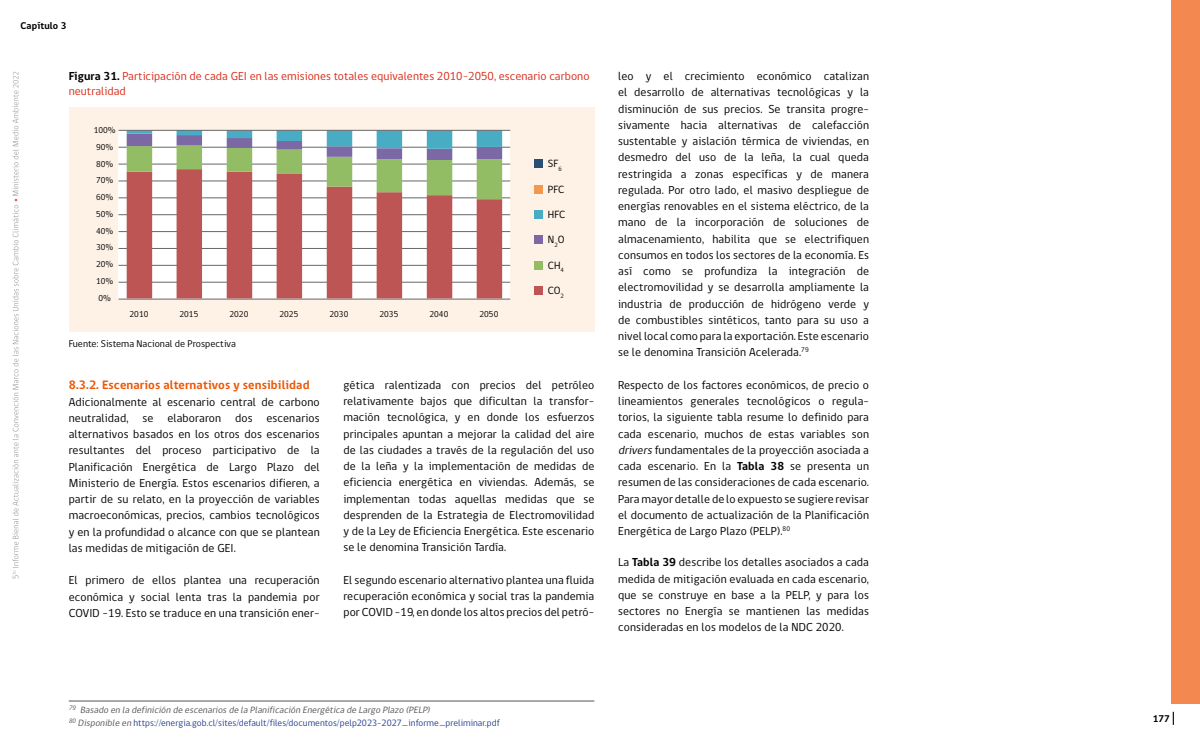
<style>
.page{position:relative;width:1200px;height:750px;background:#fff}
.page>*{position:absolute;margin:0;border:0;box-sizing:border-box;transform-origin:0 0}
.t1{font:700 12.5px "gob CL";letter-spacing:.01em;color:#ed5705}
.t2{font:11.88px/16.2px "gob CL";letter-spacing:.01em;color:#000;text-align:justify}
.t3{font:11.88px/15px "gob CL";letter-spacing:.005em;color:#d92917}
.t4{font:10.75px "gob CL";color:#000}
.t5{font:10px "gob CL";letter-spacing:.005em;color:#000}
.t6{font:700 10px "gob CL";letter-spacing:.01em;color:#000}
.t7{font:9.38px/12.5px "gob CL";letter-spacing:.005em;color:#25408f}
.t8{font:8.75px/16.8px "gob CL";color:#000}
.s1{font-weight:700;color:#000}
.s2{font-style:italic;font-size:11.75px}
.s3{font-weight:700}
.s4{font-style:italic;color:#545456}
</style>
<div class="page">
<svg style="left:1173px;top:712px;width:1px;height:13px"></svg>
<div style="left:1172px;top:0;width:28px;height:704px;background:#f38950"></div>
<svg style="left:12px;top:72px;width:7px;height:506px"></svg>
<div style="left:69px;top:107px;width:525px;height:225px;background:#fef1e6"></div>
<div style="left:535px;top:160px;width:8px;height:8px;background:#294e74"></div>
<div style="left:535px;top:185px;width:8px;height:8px;background:#f2984f"></div>
<div style="left:535px;top:210px;width:8px;height:9px;background:#48adc4"></div>
<div style="left:535px;top:236px;width:8px;height:8px;background:#7b68a5"></div>
<div style="left:535px;top:261px;width:8px;height:8px;background:#93bd65"></div>
<div style="left:535px;top:286px;width:8px;height:9px;background:#bd5554"></div>
<svg style="left:118px;top:131px;width:392px;height:168px;background:#f2eded"></svg>
<hr style="left:119px;top:147px;width:391px;height:1px;background:#666">
<hr style="left:119px;top:164px;width:391px;height:1px;background:#666">
<hr style="left:119px;top:198px;width:391px;height:1px;background:#666">
<hr style="left:119px;top:214px;width:391px;height:1px;background:#666">
<hr style="left:119px;top:248px;width:391px;height:1px;background:#666">
<hr style="left:119px;top:130px;width:391px;height:1px;background:#666">
<hr style="left:119px;top:231px;width:391px;height:1px;background:#666">
<hr style="left:119px;top:265px;width:391px;height:1px;background:#666">
<hr style="left:119px;top:282px;width:391px;height:1px;background:#666">
<hr style="left:119px;top:299px;width:391px;height:1px;background:#666">
<hr style="left:119px;top:181px;width:391px;height:1px;background:#666">
<svg style="left:127px;top:199px;width:375px;height:99px;background:#d79f9e"></svg>
<svg style="left:127px;top:131px;width:375px;height:68px;background:#bdc0b3"></svg>
<hr style="left:69px;top:701px;width:525px;height:1px;background:#545456">
<p class="t6" style="left:21px;top:18px;width:47px">Capítulo 3</p>
<p class="t3" style="left:69px;top:69px;width:522px"><span class="s1">Figura 31.</span> Participación de cada GEI en las emisiones totales equivalentes 2010-2050, escenario carbono neutralidad</p>
<p class="t8" style="left:94px;top:122px;width:23px">100%<br>90%<br>80%<br>70%<br>60%<br>50%<br>40%<br>30%<br>20%<br>10%<br>0%</p>
<p class="t8" style="left:130px;top:306px;width:20px">2010</p>
<p class="t8" style="left:180px;top:306px;width:20px">2015</p>
<p class="t8" style="left:230px;top:306px;width:20px">2020</p>
<p class="t8" style="left:280px;top:306px;width:20px">2025</p>
<p class="t8" style="left:330px;top:306px;width:20px">2030</p>
<p class="t8" style="left:380px;top:306px;width:20px">2035</p>
<p class="t8" style="left:430px;top:306px;width:20px">2040</p>
<p class="t8" style="left:480px;top:306px;width:20px">2050</p>
<p class="t5" style="left:69px;top:337px;width:169px">Fuente: Sistema Nacional de Prospectiva</p>
<p class="t4" style="left:548px;top:156px;width:15px">SF<sub>6</sub></p>
<p class="t4" style="left:548px;top:182px;width:18px">PFC</p>
<p class="t4" style="left:548px;top:207px;width:19px">HFC</p>
<p class="t4" style="left:548px;top:232px;width:18px">N<sub>2</sub>O</p>
<p class="t4" style="left:548px;top:258px;width:17px">CH<sub>4</sub></p>
<p class="t4" style="left:548px;top:283px;width:18px">CO<sub>2</sub></p>
<p class="t1" style="left:69px;top:377px;width:242px">8.3.2. Escenarios alternativos y sensibilidad</p>
<p class="t2" style="left:69px;top:394px;width:252px">Adicionalmente al escenario central de carbono neutralidad, se elaboraron dos escenarios alternativos basados en los otros dos escenarios resultantes del proceso participativo de la Planificación Energética de Largo Plazo del Ministerio de Energía. Estos escenarios difieren, a partir de su relato, en la proyección de variables macroeconómicas, precios, cambios tecnológicos y en la profundidad o alcance con que se plantean las medidas de mitigación de GEI.</p>
<p class="t2" style="left:69px;top:573px;width:252px">El primero de ellos plantea una recuperación económica y social lenta tras la pandemia por COVID –19. Esto se traduce en una transición ener-</p>
<p class="t2" style="left:343px;top:377px;width:252px">gética ralentizada con precios del petróleo relativamente bajos que dificultan la transfor&shy;mación tecnológica, y en donde los esfuerzos principales apuntan a mejorar la calidad del aire de las ciudades a través de la regulación del uso de la leña y la implementación de medidas de eficiencia energética en viviendas. Además, se implementan todas aquellas medidas que se desprenden de la Estrategia de Electromovilidad y de la Ley de Eficiencia Energética. Este escenario se le denomina Transición Tardía.</p>
<p class="t2" style="left:343px;top:572px;width:252px">El segundo escenario alternativo plantea una fluida recuperación económica y social tras la pandemia por COVID -19, en donde los altos precios del petró-</p>
<p class="t2" style="left:618px;top:68px;width:252px">leo y el crecimiento económico catalizan el desarrollo de alternativas tecnológicas y la disminución de sus precios. Se transita progre&shy;sivamente hacia alternativas de calefacción sustentable y aislación térmica de viviendas, en desmedro del uso de la leña, la cual queda restringida a zonas específicas y de manera regulada. Por otro lado, el masivo despliegue de energías renovables en el sistema eléctrico, de la mano de la incorporación de soluciones de almacenamiento, habilita que se electrifiquen consumos en todos los sectores de la economía. Es así como se profundiza la integración de electromovilidad y se desarrolla ampliamente la industria de producción de hidrógeno verde y de combustibles sintéticos, tanto para su uso a nivel local como para la exportación. Este escenario se le denomina Transición Acelerada.<sup>79</sup></p>
<p class="t2" style="left:618px;top:377px;width:252px">Respecto de los factores económicos, de precio o lineamientos generales tecnológicos o regula&shy;torios, la siguiente tabla resume lo definido para cada escenario, muchos de estas variables son <span class="s2">drivers</span>fundamentales de la proyección asociada a cada escenario. En la <span class="s3">Tabla 38</span> se presenta un resumen de las consideraciones de cada escenario.<br>Para mayor detalle de lo expuesto se sugiere revisar el documento de actualización de la Planificación Energética de Largo Plazo (PELP).<sup>80</sup></p>
<p class="t2" style="left:618px;top:555px;width:252px">La <span class="s3">Tabla 39</span> describe los detalles asociados a cada medida de mitigación evaluada en cada escenario, que se construye en base a la PELP, y para los sectores no Energía se mantienen las medidas consideradas en los modelos de la NDC 2020.</p>
<p class="t7" style="left:69px;top:704px;width:432px"><sup>79</sup> <span class="s4">Basado en la definición de escenariosde la Planificación Energética de Largo Plazo (PELP)<br></span><sup>80</sup> <span class="s4">Disponible en</span> https://energia.gob.cl/sites/default/files/documentos/pelp2023-2027_informe_preliminar.pdf</p>
<p class="t6" style="left:1153px;top:712px;width:19px">177</p>
</div>
